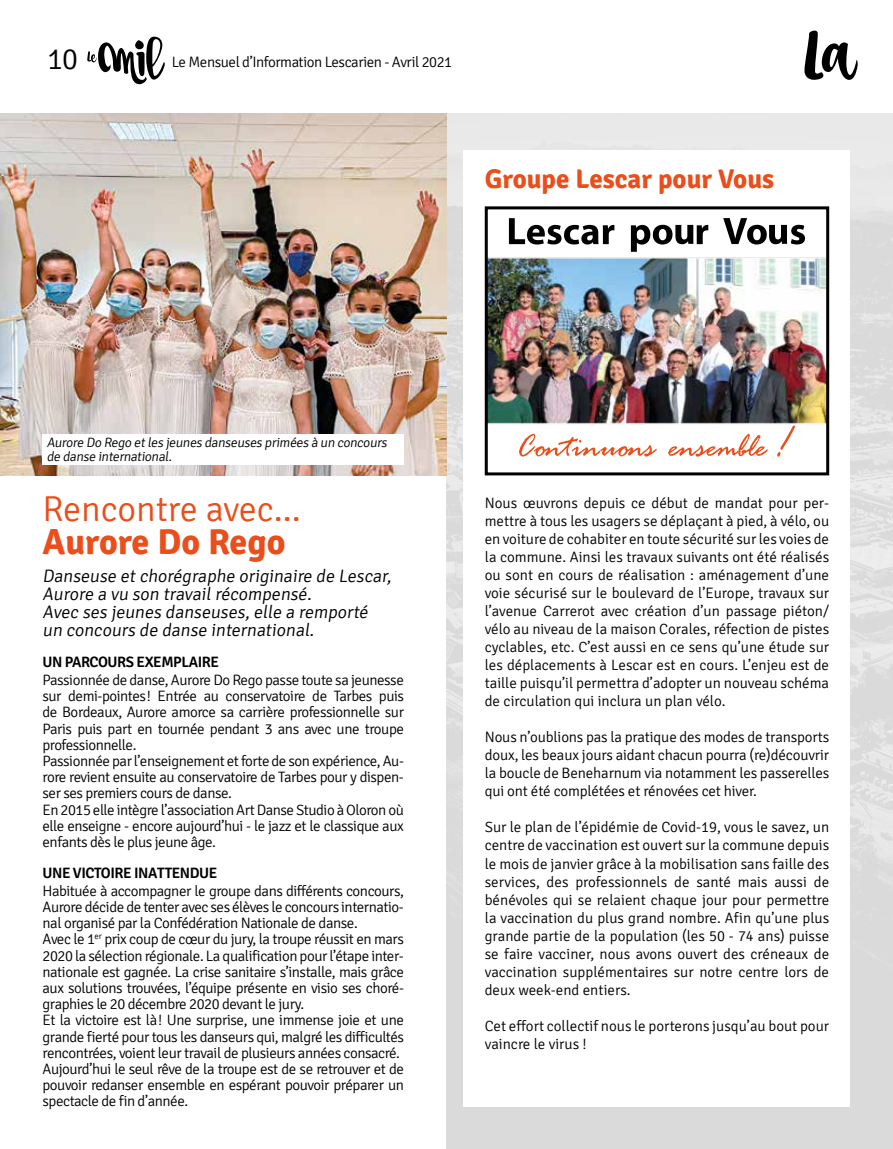
<style>
.page{position:relative;width:893px;height:1149px;background:#fff}
.page>*{position:absolute;margin:0;border:0;box-sizing:border-box;transform-origin:0 0}
.t1{font:87px "Coffe Break Script 1";color:#000}
.t2{font:300 36px "Signika";color:#e94e1b}
.t3{font:700 36px "Signika";color:#e94e1b}
.t4{font:300 30px "Signika";color:#000}
.t5{font:700 27px "Signika";color:#e94e1b}
.t6{font:300 18px/18px "Signika";color:#000}
.t7{font:300 15px/18px "Signika";letter-spacing:-.03em;color:#000;text-align:justify}
.t8{font:300 15px/18px "Signika";color:#000}
.t9{font:600 15px "Signika";letter-spacing:-.03em;color:#000}
.t10{font:300 13.5px/13.5px "Signika";color:#000}
</style>
<div class="page">
<img style="left:446px;top:113px;width:447px;height:1035px">
<div style="left:463px;top:150px;width:387px;height:956px;background:#fff"></div>
<img style="left:489px;top:218px;width:336px;height:239px">
<div style="left:485px;top:206px;width:344px;height:269px;border:3px solid #000"></div>
<svg style="left:87px;top:37px;width:78px;height:47px"></svg>
<img style="left:0;top:113px;width:446px;height:362px">
<div style="left:43px;top:434px;width:361px;height:30px;background:#fff"></div>
<svg style="left:723px;top:218px;width:82px;height:26px"></svg>
<svg style="left:509px;top:218px;width:105px;height:26px"></svg>
<svg style="left:631px;top:224px;width:77px;height:28px"></svg>
<svg style="left:668px;top:433px;width:100px;height:24px"></svg>
<svg style="left:777px;top:425px;width:18px;height:31px"></svg>
<svg style="left:519px;top:433px;width:138px;height:24px"></svg>
<h3 class="t4" style="left:47px;top:43px;width:32px">10</h3>
<p class="t7" style="left:172px;top:53px;width:282px">Le Mensuel d’Information Lescarien - Avril 2021</p>
<h1 class="t1" style="left:805px;top:-11px;width:53px">La</h1>
<h3 class="t5" style="left:485px;top:163px;width:291px">Groupe Lescar pour Vous</h3>
<p class="t10" style="left:47px;top:436px;width:344px">Aurore Do Rego etles jeunes danseuses primées à un concours de danse international.</p>
<h2 class="t2" style="left:43px;top:488px;width:260px">Rencontre avec...</h2>
<h2 class="t3" style="left:43px;top:519px;width:245px">Aurore Do Rego</h2>
<p class="t6" style="left:43px;top:567px;width:353px">Danseuse et chorégraphe originaire de Lescar, Aurore a vu son travail récompensé.<br>Avec ses jeunes danseuses, elle a remporté un concours de danse international.</p>
<p class="t9" style="left:43px;top:652px;width:178px">UN PARCOURS EXEMPLAIRE</p>
<p class="t7" style="left:43px;top:671px;width:363px;line-height:16.2px;text-align:left">Passionnée de danse, Aurore Do Rego passe toute sa jeunesse sur demi-pointes! Entrée au conservatoire de Tarbes puis de Bordeaux, Aurore amorce sa carrière professionnelle sur Paris puis part en tournée pendant 3 ans avec une troupe professionnelle.<br>Passionnée par l’enseignement et forte de son expérience, Au&shy;rore revient ensuite au conservatoire de Tarbes pour y dispen&shy;ser ses premiers cours de danse.<br>En 2015 elle intègre l’association Art Danse Studio à Oloron où elle enseigne - encore aujourd’hui - le jazz et le classique aux enfants dès le plus jeune âge.</p>
<p class="t9" style="left:43px;top:864px;width:176px">UNE VICTOIRE INATTENDUE</p>
<p class="t7" style="left:43px;top:882px;width:363px;line-height:16.2px;text-align:left">Habituée à accompagner le groupe dans différents concours, Aurore décide de tenter avec ses élèves le concours internatio&shy;nal organisé par la Confédération Nationale de danse.<br>Avec le 1<sup>er</sup> prix coup de cœur du jury, la troupe réussit en mars 2020 la sélection régionale. La qualification pour l’étape inter&shy;nationale est gagnée. La crise sanitaire s’installe, mais grâce aux solutions trouvées, l’équipe présente en visio ses choré&shy;graphies le 20 décembre 2020 devant le jury.<br>Et la victoire est là! Une surprise, une immense joie et une grande fierté pour tous les danseurs qui, malgré les difficultés rencontrées, voient leur travail de plusieurs années consacré.<br>Aujourd’hui le seul rêve de la troupe est de se retrouver et de pouvoir redanser ensemble en espérant pouvoir préparer un spectacle de fin d’année.</p>
<p class="t7" style="left:485px;top:494px;width:346px">Nous œuvrons depuis ce début de mandat pour per&shy;mettre à tous les usagers se déplaçant à pied, à vélo, ou en voiture de cohabiter en toute sécurité sur les voies de la commune. Ainsi les travaux suivants ont été réalisés ou sont en cours de réalisation : aménagement d’une voie sécurisé sur le boulevard de l’Europe, travaux sur l’avenue Carrerot avec création d’un passage piéton/ vélo au niveau de la maison Corales, réfection de pistes cyclables, etc. C’est aussi en ce sens qu’une étude sur les déplacements à Lescar est en cours. L’enjeu est de taille puisqu’il permettra d’adopter un nouveau schéma de circulation qui inclura un plan vélo.</p>
<p class="t7" style="left:485px;top:728px;width:346px">Nous n’oublions pas la pratique des modes de transports doux, les beaux jours aidant chacun pourra (re)découvrir la boucle de Beneharnum via notamment les passerelles qui ont été complétées et rénovées cet hiver.</p>
<p class="t7" style="left:485px;top:818px;width:346px">Sur le plan de l’épidémie de Covid-19, vous le savez, un centre de vaccination est ouvert sur la commune depuis le mois de janvier grâce à la mobilisation sans faille des services, des professionnels de santé mais aussi de bénévoles qui se relaient chaque jour pour permettre la vaccination du plus grand nombre. Afin qu’une plus grande partie de la population (les 50 - 74 ans) puisse se faire vacciner, nous avons ouvert des créneaux de vaccination supplémentaires sur notre centre lors de deux week-end entiers.</p>
<p class="t8" style="left:485px;top:1016px;width:346px">Cet effort collectif nous le porterons jusqu’au bout pour vaincre le virus !</p>
</div>
